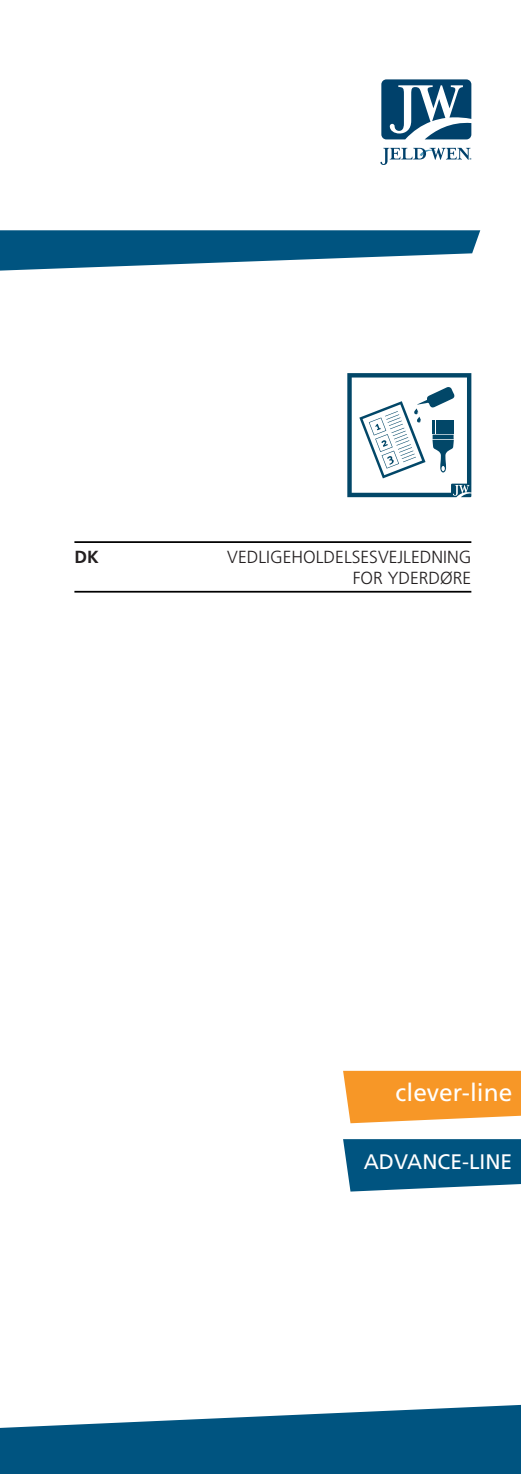
<style>
.page{position:relative;width:521px;height:1474px;background:#fff}
.page>*{position:absolute;margin:0;border:0;box-sizing:border-box;transform-origin:0 0}
.t1{font:24.5px "Frutiger LT Std";color:#fff}
.t2{font:21px "Frutiger LT Std";color:#fff}
.t3{font:300 17.5px/21px "Frutiger LT Std";color:#231f20;text-align:right}
.t4{font:700 17.5px "Frutiger LT Std";color:#231f20}
</style>
<div class="page">
<hr style="left:74px;top:541px;width:397px;height:2px;background:#000">
<hr style="left:74px;top:591px;width:397px;height:1px;background:#000">
<svg style="left:380px;top:147px;width:91px;height:18px"></svg>
<svg style="left:381px;top:79px;width:90px;height:60px"></svg>
<svg style="left:0;top:1404px;width:521px;height:69px;fill:#005480"></svg>
<svg style="left:0;top:230px;width:480px;height:40px"></svg>
<svg style="left:347px;top:373px;width:124px;height:124px"></svg>
<svg style="left:343px;top:1070px;width:178px;height:53px;background:#f7a13d"></svg>
<svg style="left:343px;top:1139px;width:178px;height:52px;background:#15628a"></svg>
<p class="t4" style="left:74px;top:546px;width:26px">DK</p>
<p class="t3" style="left:227px;top:546px;width:246px">VEDLIGEHOLDELSESVEJLEDNING<br>FOR YDERDØRE</p>
<h1 class="t1" style="left:396px;top:1078px;width:118px">clever-line</h1>
<p class="t2" style="left:364px;top:1148px;width:150px">ADVANCE-LINE</p>
</div>
